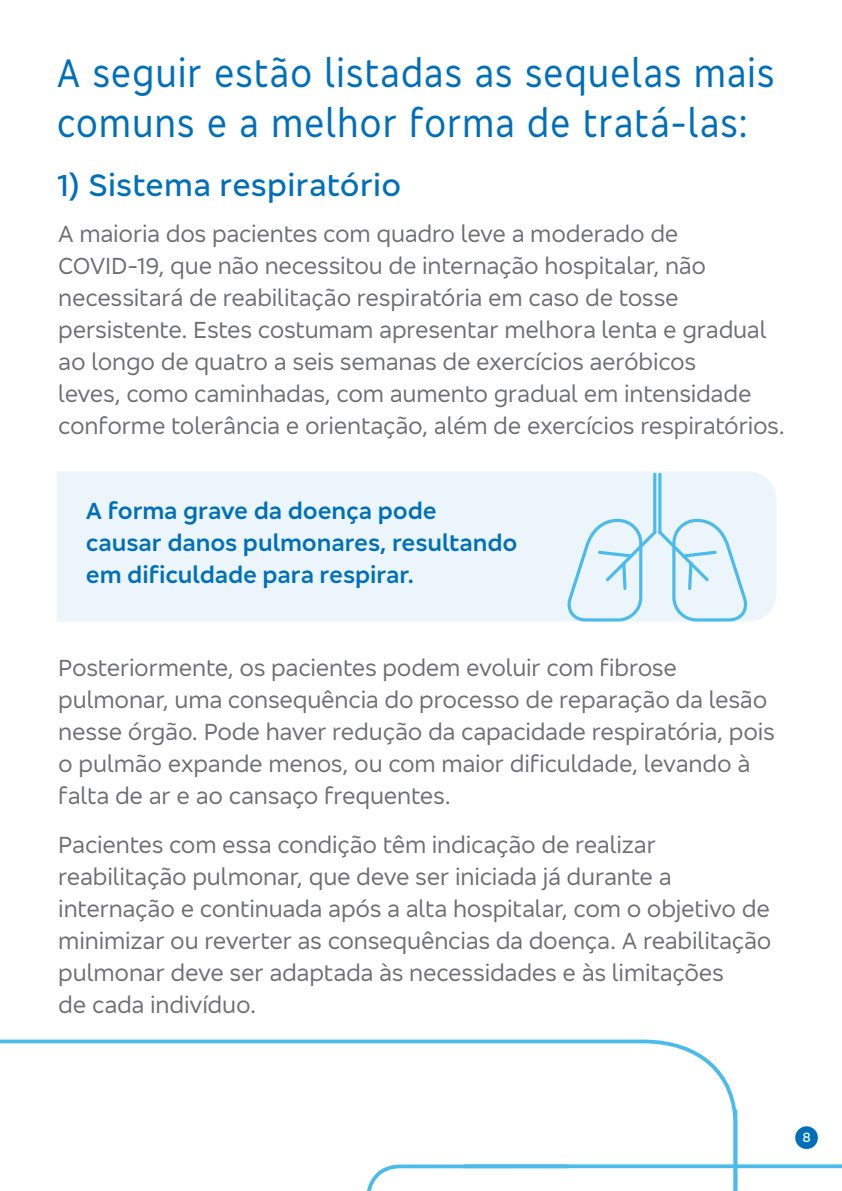
<style>
.page{position:relative;width:842px;height:1191px;background:#fff}
.page>*{position:absolute;margin:0;border:0;box-sizing:border-box;transform-origin:0 0}
.t1{font:condensed 41px/50px "Bradesco Sans";letter-spacing:.02em;color:#006fba}
.t2{font:500 32px "Bradesco Sans";letter-spacing:.01em;color:#006fba}
.t3{font:24px/32px "Bradesco Sans";letter-spacing:-.01em;color:#6d6e71}
.t4{font:600 24px/32px "Bradesco Sans";letter-spacing:-.005em;color:#0070ba}
.t5{font:500 14px "Bradesco Sans";color:#fff}
</style>
<div class="page">
<div style="left:57px;top:472px;width:720px;height:149px;background:#ecf5fc"></div>
<hr style="left:658px;top:473px;width:3px;height:61px;background:#4bbbeb;border-radius:2px">
<hr style="left:653px;top:473px;width:3px;height:61px;background:#4bbbeb;border-radius:2px">
<svg style="left:567px;top:519px;width:181px;height:102px;background:#d5ecf9"></svg>
<svg style="left:0;top:1039px;width:736px;height:70px"></svg>
<svg style="left:367px;top:1109px;width:475px;height:82px"></svg>
<h1 class="t1" style="left:57px;top:47px;width:719px">A seguir estão listadas as sequelas mais comuns e a melhor forma de tratá-las:</h1>
<h2 class="t2" style="left:57px;top:165px;width:346px">1) Sistema respiratório</h2>
<p class="t3" style="left:58px;top:217px;width:728px">A maioria dos pacientes com quadro leve a moderado de COVID-19, que não necessitou de internação hospitalar, não necessitará de reabilitação respiratória em caso de tosse persistente. Estes costumam apresentar melhora lenta e gradual ao longo de quatro a seis semanas de exercícios aeróbicos<br>leves, como caminhadas, com aumento gradual em intensidade conforme tolerância e orientação, além de exercícios respiratórios.</p>
<p class="t4" style="left:86px;top:494px;width:433px">A forma grave da doença pode causar danos pulmonares, resultando em dificuldade para respirar.</p>
<p class="t3" style="left:58px;top:650px;width:718px">Posteriormente, os pacientes podem evoluir com fibrose pulmonar, uma consequência do processo de reparação da lesão nesse órgão. Pode haver redução da capacidade respiratória, pois o pulmão expande menos, ou com maior dificuldade, levando à falta de ar e ao cansaço frequentes.</p>
<p class="t3" style="left:58px;top:827px;width:715px">Pacientes com essa condição têm indicação de realizar reabilitação pulmonar, que deve ser iniciada já durante a internação e continuada após a alta hospitalar, com o objetivo de minimizar ou reverter as consequências da doença. A reabilitação pulmonar deve ser adaptada às necessidades e às limitações<br>de cada indivíduo.</p>
<p class="t5" style="left:802px;top:1128px;width:10px">8</p>
</div>
